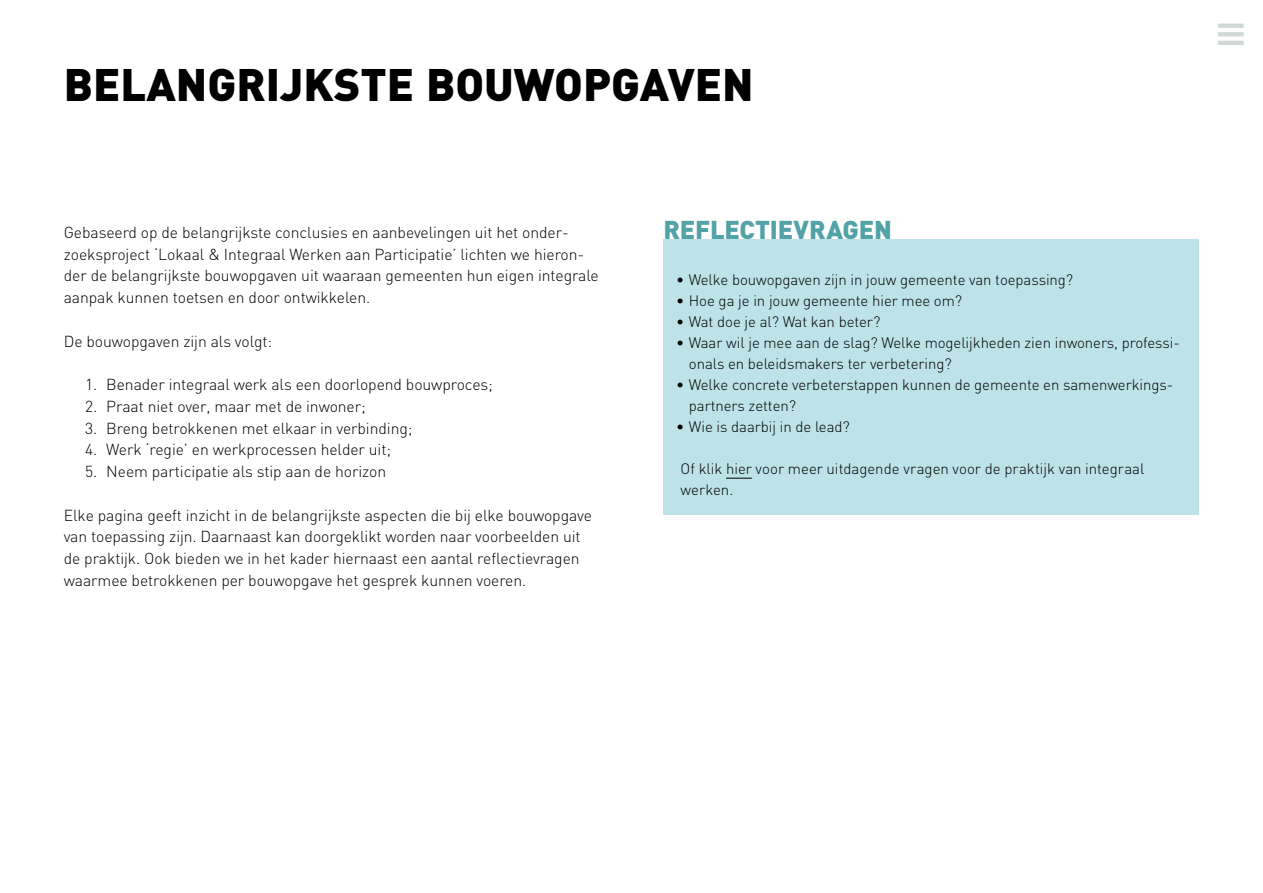
<style>
.page{position:relative;width:1263px;height:893px;background:#fff}
.page>*{position:absolute;margin:0;border:0;box-sizing:border-box;transform-origin:0 0}
.kop{font:900 45px "DIN";color:#000}
.kader_kopje{font:900 25.5px "DIN";letter-spacing:-.005em;color:#52a2a7}
.brood_volg{font:300 15.75px/21.8px "DIN";letter-spacing:-.005em;color:#000}
.kader_volg{font:300 15px/21px "DIN";letter-spacing:-.005em;color:#000}
</style>
<div class="page">
<div style="left:663px;top:239px;width:536px;height:45px;background:#bde2e7"></div>
<div style="left:663px;top:281px;width:536px;height:45px;background:#bde2e7"></div>
<div style="left:663px;top:323px;width:536px;height:66px;background:#bde2e7"></div>
<div style="left:663px;top:365px;width:536px;height:66px;background:#bde2e7"></div>
<div style="left:663px;top:428px;width:536px;height:45px;background:#bde2e7"></div>
<div style="left:663px;top:449px;width:536px;height:66px;background:#bde2e7"></div>
<svg style="left:726px;top:478px;width:26px;height:1px"></svg>
<p class="kop" style="left:64px;top:55px;width:691px">BELANGRIJKSTE BOUWOPGAVEN</p>
<p class="brood_volg" style="left:64px;top:221px;width:536px">Gebaseerd op de belangrijkste conclusies en aanbevelingen uit het onder&shy;zoeksproject ‘Lokaal &amp; Integraal Werken aan Participatie’ lichten we hieron&shy;der de belangrijkste bouwopgaven uit waaraan gemeenten hun eigen integrale aanpak kunnen toetsen en door ontwikkelen.</p>
<p class="brood_volg" style="left:64px;top:330px;width:210px">De bouwopgaven zijn als volgt:</p>
<p class="brood_volg" style="left:85px;top:373px;width:409px">1. Benader integraal werk als een doorlopend bouwproces;</p>
<p class="brood_volg" style="left:85px;top:395px;width:282px">2. Praat niet over, maar met de inwoner;</p>
<p class="brood_volg" style="left:85px;top:417px;width:329px">3. Breng betrokkenen met elkaar in verbinding;</p>
<p class="brood_volg" style="left:85px;top:439px;width:307px">4. Werk ‘regie’ en werkprocessen helder uit;</p>
<p class="brood_volg" style="left:85px;top:460px;width:303px">5. Neem participatie als stip aan de horizon</p>
<p class="brood_volg" style="left:64px;top:504px;width:530px">Elke pagina geeft inzicht in de belangrijkste aspecten die bij elke bouwopgave van toepassing zijn. Daarnaast kan doorgeklikt worden naar voorbeelden uit de praktijk. Ook bieden we in het kader hiernaast een aantal reflectievragen waarmee betrokkenen per bouwopgave het gesprek kunnen voeren.</p>
<p class="kader_kopje" style="left:663px;top:213px;width:230px">REFLECTIEVRAGEN</p>
<p class="kader_volg" style="left:676px;top:269px;width:399px">• Welke bouwopgaven zijn in jouw gemeente van toepassing?</p>
<p class="kader_volg" style="left:676px;top:290px;width:288px">• Hoe ga je in jouw gemeente hier mee om?</p>
<p class="kader_volg" style="left:676px;top:311px;width:206px">• Wat doe je al? Wat kan beter?</p>
<p class="kader_volg" style="left:689px;top:332px;width:492px;text-indent:-13px">• Waar wil je mee aan de slag? Welke mogelijkheden zien inwoners, professi&shy;onals en beleidsmakers ter verbetering?</p>
<p class="kader_volg" style="left:689px;top:374px;width:486px;text-indent:-13px">• Welke concrete verbeterstappen kunnen de gemeente en samenwerkings&shy;partners zetten?</p>
<p class="kader_volg" style="left:676px;top:416px;width:175px">• Wie is daarbij in de lead?</p>
<p class="kader_volg" style="left:680px;top:458px;width:465px">Of klik hier voor meer uitdagende vragen voor de praktijk van integraal werken.</p>
</div>
